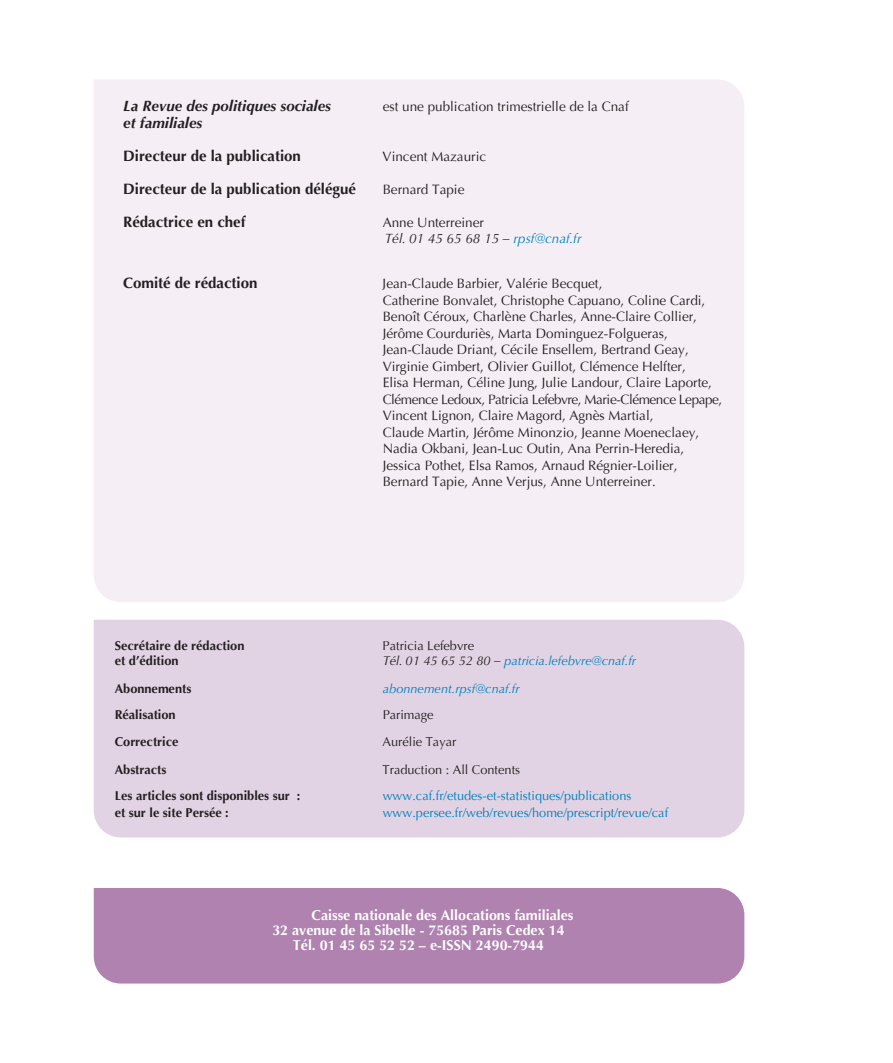
<style>
.page{position:relative;width:893px;height:1063px;background:#fff}
.page>*{position:absolute;margin:0;border:0;box-sizing:border-box;transform-origin:0 0}
.t1{font:700 15px "Optima";color:#231f20}
.t2{font:italic 700 15px "Optima";color:#231f20}
.t3{font:700 14.25px "Optima";color:#fff}
.t4{font:13.5px/16.5px "Optima";color:#231f20}
.t5{font:italic 13.5px "Optima";color:#231f20}
.t6{font:700 12.75px "Optima";color:#231f20}
.t7{font:12.75px "Optima";color:#0081bb}
.t8{font:italic 12.75px "Optima";color:#0081bb}
.t9{font:12.75px "Optima";color:#231f20}
.s1{color:#0081bb}
.s2{color:#231f20}
</style>
<div class="page">
<div style="left:94px;top:80px;width:650px;height:522px;background:#f5eff5"></div>
<div style="left:94px;top:888px;width:650px;height:96px;background:#af82b0"></div>
<div style="left:94px;top:620px;width:650px;height:217px;background:#e2d3e4"></div>
<p class="t2" style="left:123px;top:98px;width:209px">La Revue des politiques sociales</p>
<p class="t4" style="left:383px;top:99px;width:248px">est une publication trimestrielle de la Cnaf</p>
<p class="t2" style="left:123px;top:114px;width:81px">et familiales</p>
<p class="t1" style="left:123px;top:147px;width:179px">Directeur de la publication</p>
<p class="t4" style="left:383px;top:148px;width:105px">Vincent Mazauric</p>
<p class="t1" style="left:123px;top:180px;width:234px">Directeur de la publication délégué</p>
<p class="t4" style="left:383px;top:181px;width:83px">Bernard Tapie</p>
<p class="t1" style="left:123px;top:213px;width:124px">Rédactrice en chef</p>
<p class="t4" style="left:383px;top:214px;width:103px">Anne Unterreiner</p>
<p class="t5" style="left:385px;top:231px;width:198px">Tél. 01 45 65 68 15 – <span class="s1">rpsf@cnaf.fr</span></p>
<p class="t1" style="left:123px;top:275px;width:136px">Comité de rédaction</p>
<p class="t4" style="left:383px;top:276px;width:341px">Jean-Claude Barbier, Valérie Becquet,<br>Catherine Bonvalet, Christophe Capuano, Coline Cardi, Benoît Céroux, Charlène Charles, Anne-Claire Collier, Jérôme Courduriès, Marta Dominguez-Folgueras, Jean-Claude Driant, Cécile Ensellem, Bertrand Geay, Virginie Gimbert, Olivier Guillot, Clémence Helfter,<br>Elisa Herman, Céline Jung, Julie Landour, Claire Laporte, Clémence Ledoux, Patricia Lefebvre, Marie-Clémence Lepape, Vincent Lignon, Claire Magord, Agnès Martial,<br>Claude Martin, Jérôme Minonzio, Jeanne Moeneclaey, Nadia Okbani, Jean-Luc Outin, Ana Perrin-Heredia, Jessica Pothet, Elsa Ramos, Arnaud Régnier-Loilier, Bernard Tapie, Anne Verjus, Anne Unterreiner.</p>
<p class="t6" style="left:115px;top:639px;width:131px">Secrétaire de rédaction</p>
<p class="t9" style="left:383px;top:639px;width:93px">Patricia Lefebvre</p>
<p class="t6" style="left:115px;top:653px;width:65px">et d’édition</p>
<p class="t8" style="left:383px;top:653px;width:255px"><span class="s2">Tél. 01 45 65 52 80 –</span> patricia.lefebvre@cnaf.fr</p>
<p class="t6" style="left:115px;top:681px;width:78px">Abonnements</p>
<p class="t8" style="left:383px;top:681px;width:139px">abonnement.rpsf@cnaf.fr</p>
<p class="t6" style="left:115px;top:708px;width:62px">Réalisation</p>
<p class="t9" style="left:383px;top:708px;width:52px">Parimage</p>
<p class="t6" style="left:115px;top:734px;width:65px">Correctrice</p>
<p class="t9" style="left:383px;top:734px;width:75px">Aurélie Tayar</p>
<p class="t6" style="left:115px;top:762px;width:53px">Abstracts</p>
<p class="t9" style="left:383px;top:762px;width:139px">Traduction : All Contents</p>
<p class="t6" style="left:115px;top:789px;width:187px">Les articles sont disponibles sur :</p>
<p class="t7" style="left:383px;top:789px;width:250px">www.caf.fr/etudes-et-statistiques/publications</p>
<p class="t6" style="left:115px;top:805px;width:116px">et sur le site Persée :</p>
<p class="t7" style="left:383px;top:805px;width:287px">www.persee.fr/web/revues/home/prescript/revue/caf</p>
<p class="t3" style="left:312px;top:907px;width:263px">Caisse nationale des Allocations familiales</p>
<p class="t3" style="left:272px;top:922px;width:294px">32 avenue de la Sibelle - 75685 Paris Cedex 14</p>
<p class="t3" style="left:293px;top:937px;width:253px">Tél. 01 45 65 52 52 – e-ISSN 2490-7944</p>
</div>
